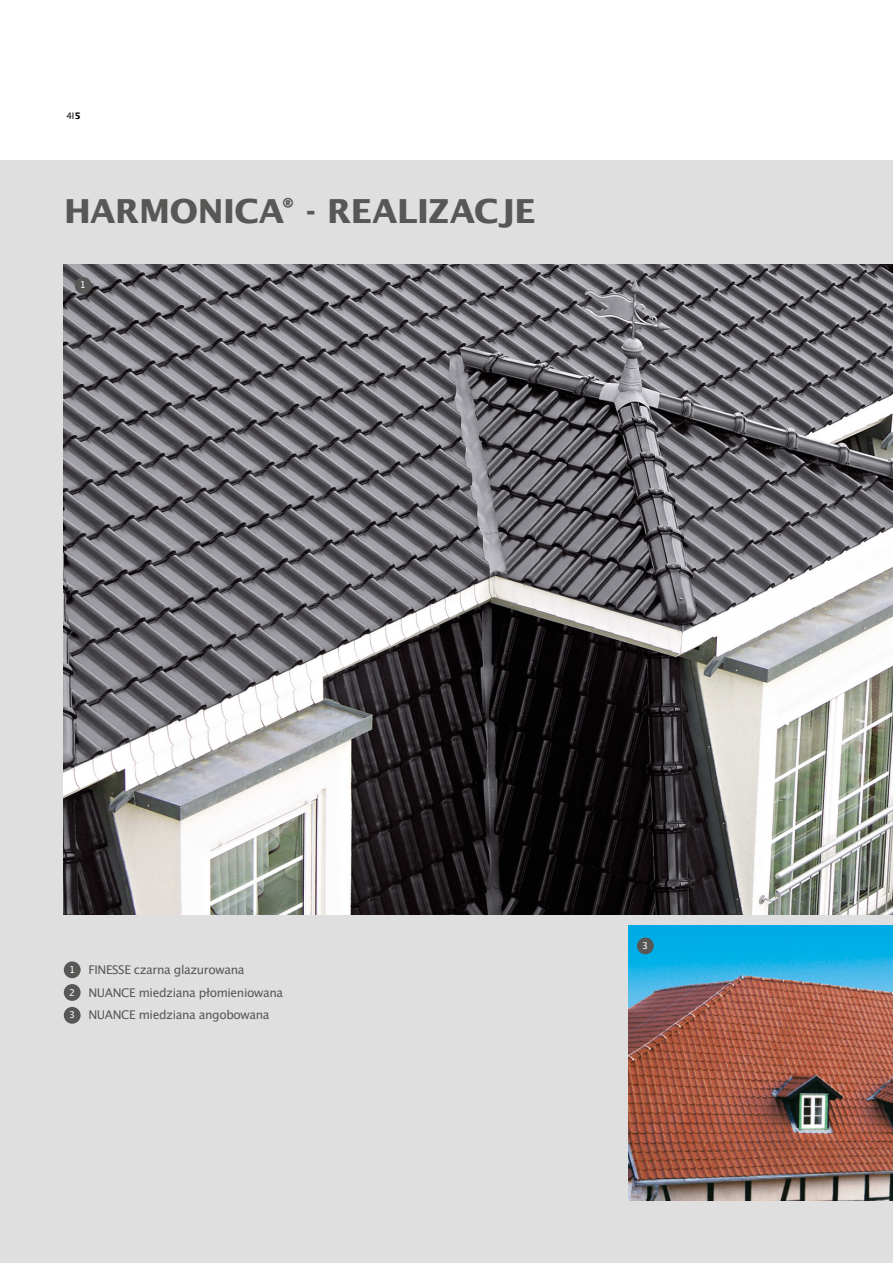
<style>
.page{position:relative;width:893px;height:1263px;background:#fff}
.page>*{position:absolute;margin:0;border:0;box-sizing:border-box;transform-origin:0 0}
.t1{font:700 33px "Lucida Sans CE";letter-spacing:-.015em;color:#575756}
.t2{font:12px/22.5px "Lucida San Rom";letter-spacing:-.03em;color:#575756}
.t3{font:9.45px "Lucida San Rom";color:#fff}
.t4{font:9px "Lucida Sans CE";color:#000}
.s1{font-weight:700}
</style>
<div class="page">
<div style="left:0;top:160px;width:893px;height:1103px;background:#e0dfdf"></div>
<img style="left:64px;top:265px;width:829px;height:649px">
<img style="left:628px;top:925px;width:265px;height:276px">
<div style="left:75px;top:277px;width:17px;height:17px;background:#575756;border-radius:50%"></div>
<div style="left:637px;top:937px;width:17px;height:17px;background:#575756;border-radius:50%"></div>
<div style="left:64px;top:961px;width:17px;height:17px;background:#575756;border-radius:50%"></div>
<div style="left:64px;top:984px;width:17px;height:17px;background:#575756;border-radius:50%"></div>
<div style="left:64px;top:1007px;width:17px;height:17px;background:#575756;border-radius:50%"></div>
<p class="t4" style="left:67px;top:110px;width:16px">4I<span class="s1">5</span></p>
<h1 class="t1" style="left:64px;top:191px;width:473px">HARMONICA<sup>®</sup> - REALIZACJE</h1>
<p class="t3" style="left:80px;top:279px;width:7px">1</p>
<p class="t3" style="left:69px;top:963px;width:7px">1</p>
<p class="t3" style="left:69px;top:986px;width:7px">2</p>
<p class="t3" style="left:69px;top:1009px;width:7px">3</p>
<p class="t2" style="left:88px;top:959px;width:196px">FINESSE czarna glazurowana<br>NUANCE miedziana płomieniowana<br>NUANCE miedziana angobowana</p>
<p class="t3" style="left:642px;top:939px;width:7px">3</p>
</div>
